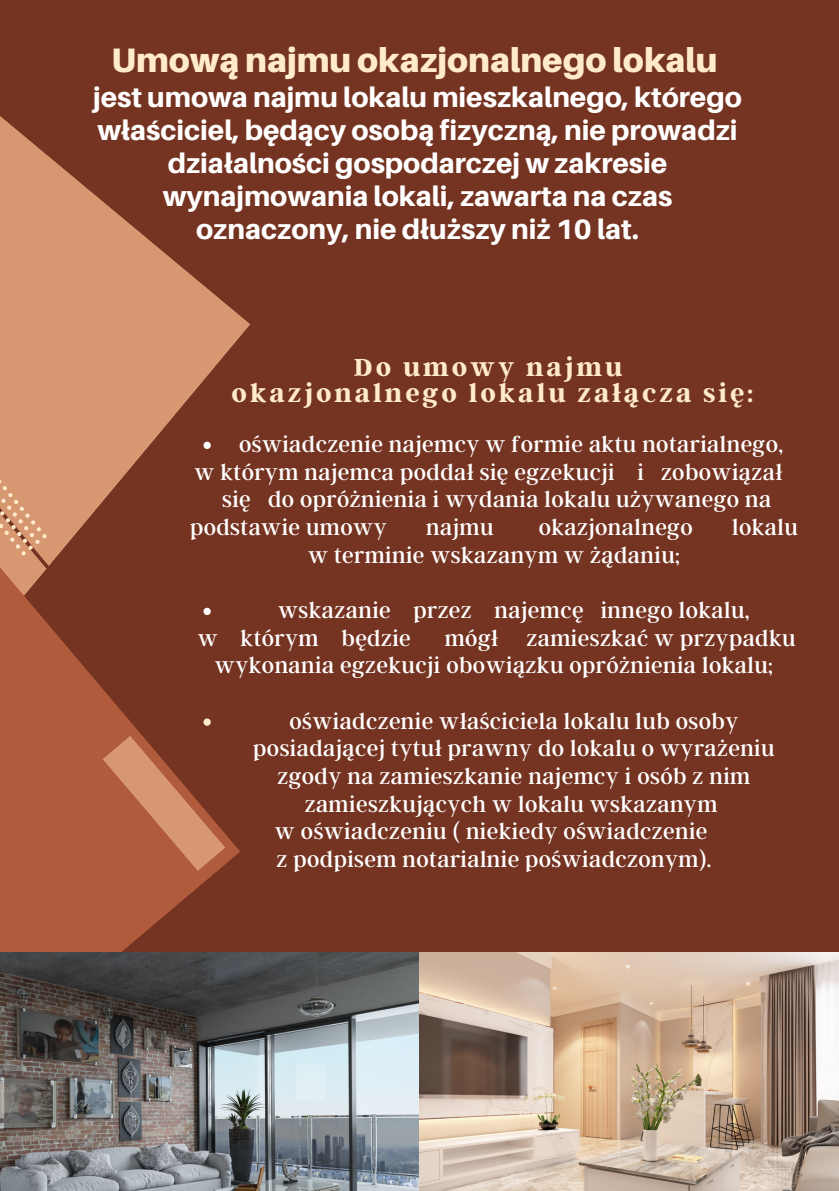
<style>
.page{position:relative;width:839px;height:1191px;background:#fff}
.page>*{position:absolute;margin:0;border:0;box-sizing:border-box;transform-origin:0 0}
.t1{font:900 34px "Aileron";color:#ffebc9}
.t2{font:800 28px/33px "Aileron";color:#fff;text-align:center}
.t3{font:700 27.4px "Argent CF";letter-spacing:.105em;color:#ffebc9}
.t4{font:23.4px/27.6px "Argent CF";letter-spacing:.02em;color:#fff;text-align:center}
</style>
<div class="page">
<div style="left:0;top:0;width:838px;height:1191px;background:#753422"></div>
<svg style="left:0;top:116px;width:250px;height:220px"></svg>
<div style="left:0;top:291px;width:240px;height:48px;background:#d79771"></div>
<svg style="left:0;top:339px;width:240px;height:613px"></svg>
<svg style="left:102px;top:736px;width:123px;height:135px"></svg>
<svg style="left:0;top:478px;width:47px;height:78px"></svg>
<img style="left:0;top:952px;width:838px;height:239px">
<svg style="left:203px;top:442px;width:8px;height:7px"></svg>
<svg style="left:203px;top:608px;width:8px;height:7px"></svg>
<svg style="left:203px;top:718px;width:8px;height:8px"></svg>
<p class="t1" style="left:112px;top:39px;width:607px">Umową najmu okazjonalnego lokalu</p>
<p class="t2" style="left:93px;top:80px;width:650px">jest umowa najmu lokalu mieszkalnego, którego właściciel, będący osobą fizyczną, nie prowadzi działalności gospodarczej w zakresie wynajmowania lokali, zawarta na czas oznaczony, nie dłuższy niż 10 lat.</p>
<p class="t3" style="left:354px;top:350px;width:270px">Do umowy najmu</p>
<p class="t3" style="left:231px;top:376px;width:523px">okazjonalnego lokalu załącza się:</p>
<p class="t4" style="left:239px;top:429px;width:545px">oświadczenie najemcy w formie aktu notarialnego,</p>
<p class="t4" style="left:194px;top:457px;width:589px">w którym najemca poddał się egzekucji i zobowiązał</p>
<p class="t4" style="left:222px;top:485px;width:550px">się do opróżnienia i wydania lokalu używanego na</p>
<p class="t4" style="left:190px;top:512px;width:198px">podstawie umowy</p>
<p class="t4" style="left:426px;top:512px;width:69px">najmu</p>
<p class="t4" style="left:538px;top:512px;width:155px">okazjonalnego</p>
<p class="t4" style="left:732px;top:512px;width:67px">lokalu</p>
<p class="t4" style="left:308px;top:540px;width:373px">w terminie wskazanym w żądaniu;</p>
<p class="t4" style="left:278px;top:596px;width:473px">wskazanie przez najemcę innego lokalu,</p>
<p class="t4" style="left:198px;top:623px;width:214px">w którym będzie</p>
<p class="t4" style="left:215px;top:623px;width:582px;text-align:left;text-indent:230px">mógł zamieszkać w przypadku wykonania egzekucji obowiązku opróżnienia lokalu;</p>
<p class="t4" style="left:253px;top:706px;width:523px">oświadczenie właściciela lokalu lub osoby posiadającej tytuł prawny do lokalu o wyrażeniu zgody na zamieszkanie najemcy i osób z nim zamieszkujących w lokalu wskazanym</p>
<p class="t4" style="left:275px;top:817px;width:434px">w oświadczeniu ( niekiedy oświadczenie</p>
<p class="t4" style="left:276px;top:845px;width:436px">z podpisem notarialnie poświadczonym).</p>
</div>
